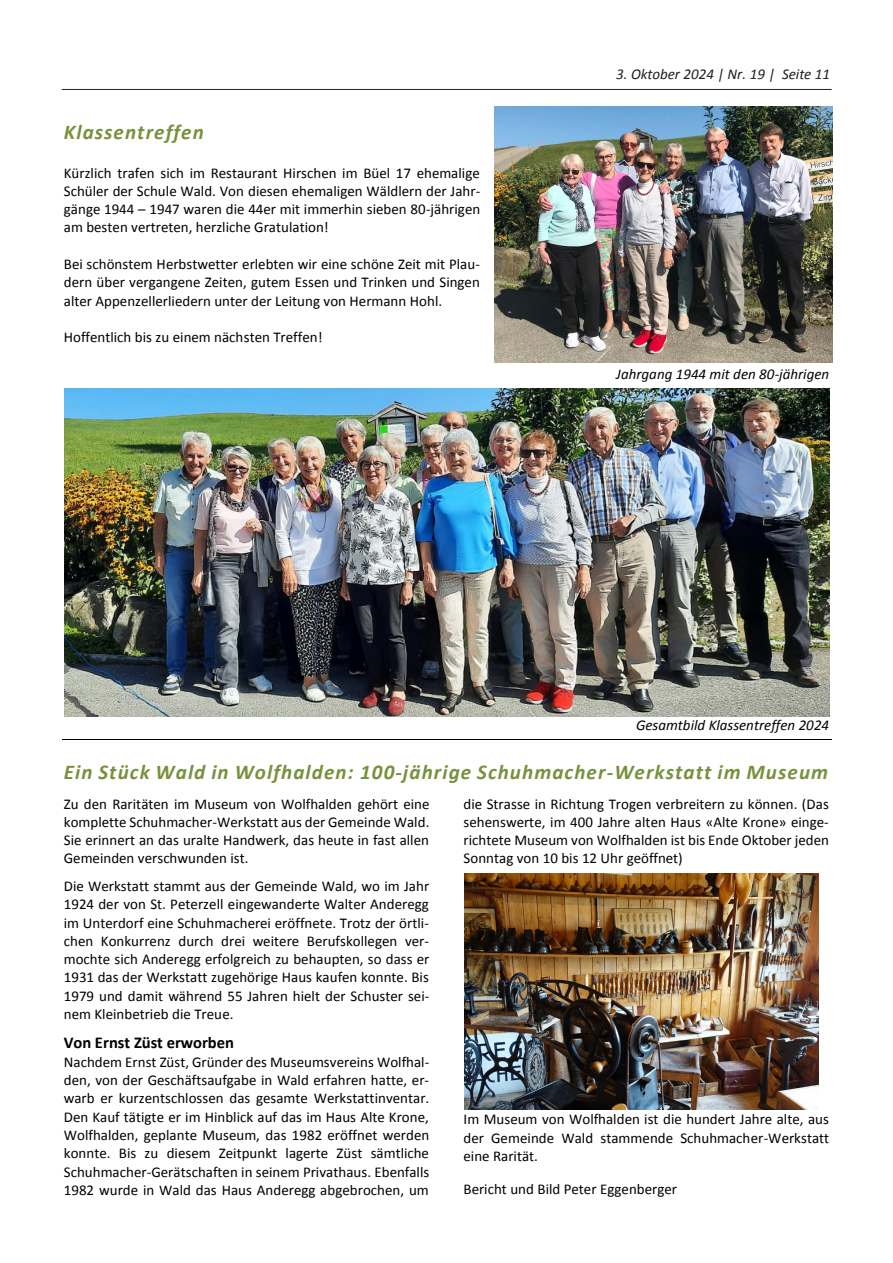
<style>
.page{position:relative;width:893px;height:1263px;background:#fff}
.page>*{position:absolute;margin:0;border:0;box-sizing:border-box;transform-origin:0 0}
.t1{font:italic 700 21px "Calibri";letter-spacing:.05em;color:#76923c}
.t2{font:700 16.5px "Calibri";letter-spacing:-.005em;color:#000}
.t3{font:15px/18.3px "Calibri";color:#000;text-align:justify}
.t4{font:italic 15px "Calibri";color:#000}
.t5{font:italic 15px "Calibri";color:#231f20}
</style>
<div class="page">
<hr style="left:62px;top:89px;width:770px;height:1px;background:#231f20">
<hr style="left:62px;top:739px;width:770px;height:1px;background:#000">
<img style="left:494px;top:106px;width:339px;height:257px">
<img style="left:64px;top:388px;width:765px;height:328px">
<img style="left:464px;top:873px;width:354px;height:236px">
<p class="t1" style="left:64px;top:119px;width:141px">Klassentreffen</p>
<p class="t3" style="left:64px;top:163px;width:418px">Kürzlich trafen sich im Restaurant Hirschen im Büel 17 ehemalige Schüler der Schule Wald. Von diesen ehemaligen Wäldlern der Jahr&shy;gänge 1944 – 1947 waren die 44er mit immerhin sieben 80-jährigen am besten vertreten, herzliche Gratulation!</p>
<p class="t3" style="left:64px;top:254px;width:418px">Bei schönstem Herbstwetter erlebten wir eine schöne Zeit mit Plau&shy;dern über vergangene Zeiten, gutem Essen und Trinken und Singen alter Appenzellerliedern unter der Leitung von Hermann Hohl.</p>
<p class="t3" style="left:64px;top:327px;width:260px">Hoffentlich bis zu einem nächsten Treffen!</p>
<p class="t4" style="left:619px;top:63px;width:212px">3. Oktober 2024 | Nr. 19 | Seite 11</p>
<p class="t5" style="left:616px;top:63px;width:161px">3. Oktober 2024 | Nr. 19 |</p>
<p class="t4" style="left:616px;top:364px;width:215px">Jahrgang 1944 mit den 80-jährigen</p>
<p class="t4" style="left:636px;top:715px;width:195px">Gesamtbild Klassentreffen 2024</p>
<p class="t1" style="left:64px;top:759px;width:766px">Ein Stück Wald in Wolfhalden: 100-jährige Schuhmacher-Werkstatt im Museum</p>
<p class="t3" style="left:64px;top:794px;width:367px">Zu den Raritäten im Museum von Wolfhalden gehört eine komplette Schuhmacher-Werkstatt aus der Gemeinde Wald.<br>Sie erinnert an das uralte Handwerk, das heute in fast allen Gemeinden verschwunden ist.</p>
<p class="t3" style="left:64px;top:876px;width:367px">Die Werkstatt stammt aus der Gemeinde Wald, wo im Jahr 1924 der von St. Peterzell eingewanderte Walter Anderegg im Unterdorf eine Schuhmacherei eröffnete. Trotz der örtli&shy;chen Konkurrenz durch drei weitere Berufskollegen ver&shy;mochte sich Anderegg erfolgreich zu behaupten, so dass er 1931 das der Werkstatt zugehörige Haus kaufen konnte. Bis 1979 und damit während 55 Jahren hielt der Schuster sei&shy;nem Kleinbetrieb die Treue.</p>
<p class="t2" style="left:64px;top:1031px;width:172px">Von Ernst Züst erworben</p>
<p class="t3" style="left:64px;top:1052px;width:367px">Nachdem Ernst Züst, Gründer des Museumsvereins Wolfhal&shy;den, von der Geschäftsaufgabe in Wald erfahren hatte, er&shy;warb er kurzentschlossen das gesamte Werkstattinventar.<br>Den Kauf tätigte er im Hinblick auf das im Haus Alte Krone, Wolfhalden, geplante Museum, das 1982 eröffnet werden konnte. Bis zu diesem Zeitpunkt lagerte Züst sämtliche Schuhmacher-Gerätschaften in seinem Privathaus. Ebenfalls 1982 wurde in Wald das Haus Anderegg abgebrochen, um</p>
<p class="t3" style="left:464px;top:794px;width:367px">die Strasse in Richtung Trogen verbreitern zu können. (Das sehenswerte, im 400 Jahre alten Haus «Alte Krone» einge&shy;richtete Museum von Wolfhalden ist bis Ende Oktober jeden Sonntag von 10 bis 12 Uhr geöffnet)</p>
<p class="t3" style="left:464px;top:1109px;width:367px">Im Museum von Wolfhalden ist die hundert Jahre alte, aus der Gemeinde Wald stammende Schuhmacher-Werkstatt eine Rarität.</p>
<p class="t3" style="left:464px;top:1179px;width:215px">Bericht und Bild Peter Eggenberger</p>
</div>
